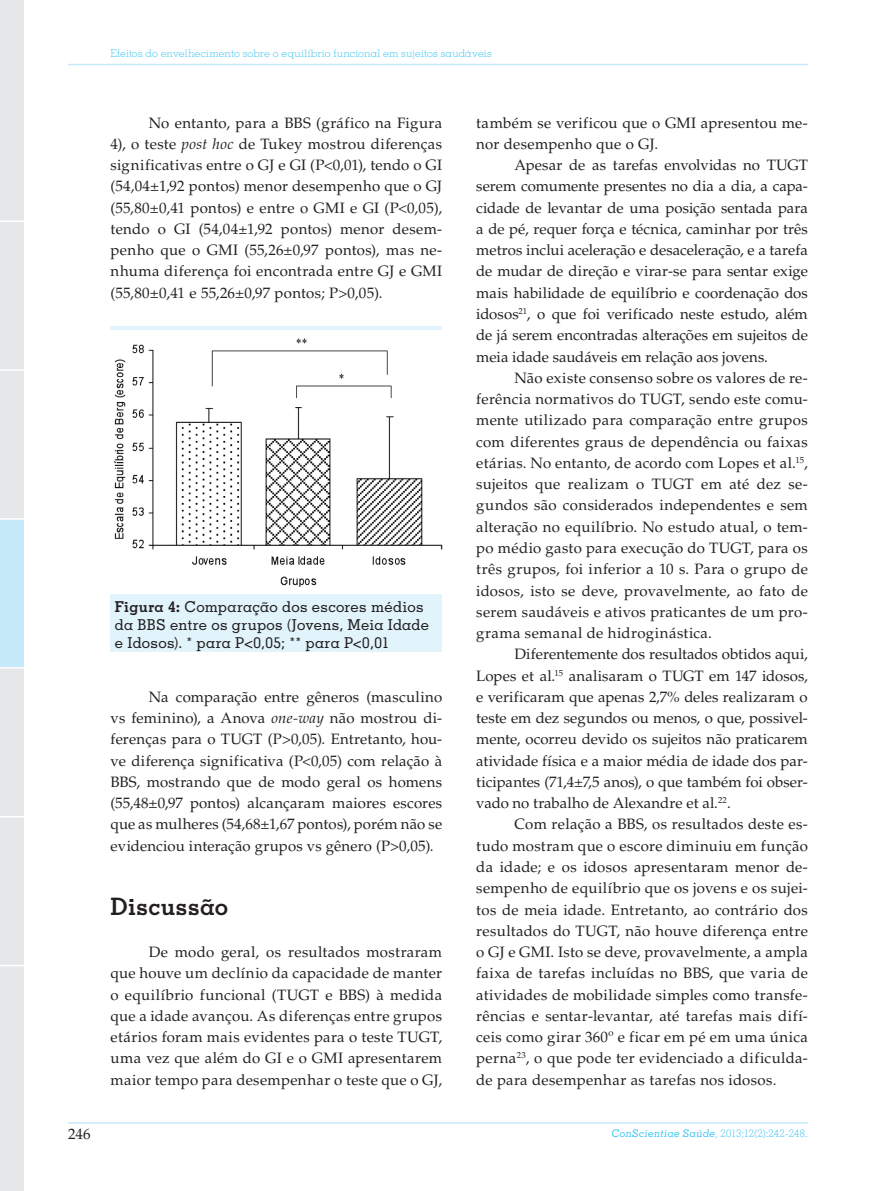
<style>
.page{position:relative;width:893px;height:1191px;background:#fff}
.page>*{position:absolute;margin:0;border:0;box-sizing:border-box;transform-origin:0 0}
.CS_Subtitulo{font:700 24px "Memphis LT Std";letter-spacing:.01em;color:#231f20}
.CS_Normal{font:15px/21.3px "Palatino LT Std";letter-spacing:.015em;color:#231f20;text-align:justify}
.CS_Tabela_-_titulo{font:500 15px/18px "Memphis LT Std";letter-spacing:.015em;color:#231f20}
.t1{font:300 10.5px "Memphis LT Std";letter-spacing:.01em;color:#40c7f4}
.s1{font-style:italic}
.s2{font-weight:700}
.s3{font-weight:500;font-style:italic}
</style>
<div class="page">
<hr style="left:68px;top:64px;width:740px;height:1px;background:#c6eafa">
<hr style="left:68px;top:1122px;width:740px;height:1px;background:#c6eafa">
<svg style="left:0;top:0;width:25px;height:1191px;background:#e3e8eb"></svg>
<hr style="left:24px;top:817px;width:2px;height:147px;background:#fff">
<hr style="left:0;top:964px;width:26px;height:2px;background:#fff">
<div style="left:111px;top:326px;width:331px;height:326px;background:#e1f4fc"></div>
<div style="left:111px;top:330px;width:331px;height:263px;background:#fff"></div>
<img style="left:113px;top:338px;width:329px;height:249px">
<p class="t1" style="left:111px;top:47px;width:383px">Efeitos do envelhecimento sobre o equilíbrio funcional em sujeitos saudáveis</p>
<p class="CS_Normal" style="left:111px;top:112px;width:333px;text-indent:38px">No entanto, para a BBS (gráfico na Figura 4), o teste <span class="s1">post hoc</span> de Tukey mostrou diferenças significativas entre o GJ e GI (P&lt;0,01), tendo o GI (54,04±1,92 pontos) menor desempenho que o GJ (55,80±0,41 pontos) e entre o GMI e GI (P&lt;0,05), tendo o GI (54,04±1,92 pontos) menor desem&shy;penho que o GMI (55,26±0,97 pontos), mas ne&shy;nhuma diferença foi encontrada entre GJ e GMI (55,80±0,41 e 55,26±0,97 pontos; P&gt;0,05).</p>
<p class="CS_Tabela_-_titulo" style="left:115px;top:597px;width:316px"><span class="s2">Figura 4:</span> Comparação dos escores médios da BBS entre os grupos (Jovens, Meia Idade e Idosos). * para P&lt;0,05; ** para P&lt;0,01</p>
<p class="CS_Normal" style="left:111px;top:686px;width:333px;text-indent:38px">Na comparação entre gêneros (masculino vs feminino), a Anova <span class="s1">one-way</span> não mostrou di&shy;ferenças para o TUGT (P&gt;0,05). Entretanto, hou&shy;ve diferença significativa (P&lt;0,05) com relação à BBS, mostrando que de modo geral os homens (55,48±0,97 pontos) alcançaram maiores escores que as mulheres (54,68±1,67 pontos), porém não se evidenciou interação grupos vs gênero (P&gt;0,05).</p>
<p class="CS_Subtitulo" style="left:111px;top:891px;width:119px">Discussão</p>
<p class="CS_Normal" style="left:111px;top:941px;width:333px;text-indent:38px">De modo geral, os resultados mostraram que houve um declínio da capacidade de manter o equilíbrio funcional (TUGT e BBS) à medida que a idade avançou. As diferenças entre grupos etários foram mais evidentes para o teste TUGT, uma vez que além do GI e o GMI apresentarem maior tempo para desempenhar o teste que o GJ,</p>
<p class="CS_Normal" style="left:476px;top:112px;width:333px">também se verificou que o GMI apresentou me&shy;nor desempenho que o GJ.</p>
<p class="CS_Normal" style="left:476px;top:155px;width:333px;text-indent:38px">Apesar de as tarefas envolvidas no TUGT serem comumente presentes no dia a dia, a capa&shy;cidade de levantar de uma posição sentada para a de pé, requer força e técnica, caminhar por três metros inclui aceleração e desaceleração, e a tarefa de mudar de direção e virar-se para sentar exige mais habilidade de equilíbrio e coordenação dos idosos<sup>21</sup>, o que foi verificado neste estudo, além de já serem encontradas alterações em sujeitos de meia idade saudáveis em relação aos jovens.</p>
<p class="CS_Normal" style="left:476px;top:367px;width:333px;text-indent:38px">Não existe consenso sobre os valores de re&shy;ferência normativos do TUGT, sendo este comu&shy;mente utilizado para comparação entre grupos com diferentes graus de dependência ou faixas etárias. No entanto, de acordo com Lopes et al.<sup>15</sup>, sujeitos que realizam o TUGT em até dez se&shy;gundos são considerados independentes e sem alteração no equilíbrio. No estudo atual, o tem&shy;po médio gasto para execução do TUGT, para os três grupos, foi inferior a 10 s. Para o grupo de idosos, isto se deve, provavelmente, ao fato de serem saudáveis e ativos praticantes de um pro&shy;grama semanal de hidroginástica.</p>
<p class="CS_Normal" style="left:476px;top:644px;width:333px;text-indent:38px">Diferentemente dos resultados obtidos aqui, Lopes et al.<sup>15</sup> analisaram o TUGT em 147 idosos, e verificaram que apenas 2,7% deles realizaram o teste em dez segundos ou menos, o que, possivel&shy;mente, ocorreu devido os sujeitos não praticarem atividade física e a maior média de idade dos par&shy;ticipantes (71,4±7,5 anos), o que também foi obser&shy;vado no trabalho de Alexandre et al.<sup>22</sup>.</p>
<p class="CS_Normal" style="left:476px;top:814px;width:333px;text-indent:38px">Com relação a BBS, os resultados deste es&shy;tudo mostram que o escore diminuiu em função da idade; e os idosos apresentaram menor de&shy;sempenho de equilíbrio que os jovens e os sujei&shy;tos de meia idade. Entretanto, ao contrário dos resultados do TUGT, não houve diferença entre o GJ e GMI. Isto se deve, provavelmente, a ampla faixa de tarefas incluídas no BBS, que varia de atividades de mobilidade simples como transfe&shy;rências e sentar-levantar, até tarefas mais difí&shy;ceis como girar 360º e ficar em pé em uma única perna<sup>23</sup>, o que pode ter evidenciado a dificulda&shy;de para desempenhar as tarefas nos idosos.</p>
<p class="CS_Normal" style="left:68px;top:1123px;width:24px">246</p>
<p class="t1" style="left:612px;top:1127px;width:198px"><span class="s3">ConScientiae Saúde</span>, 2013;12(2):242-248.</p>
</div>
